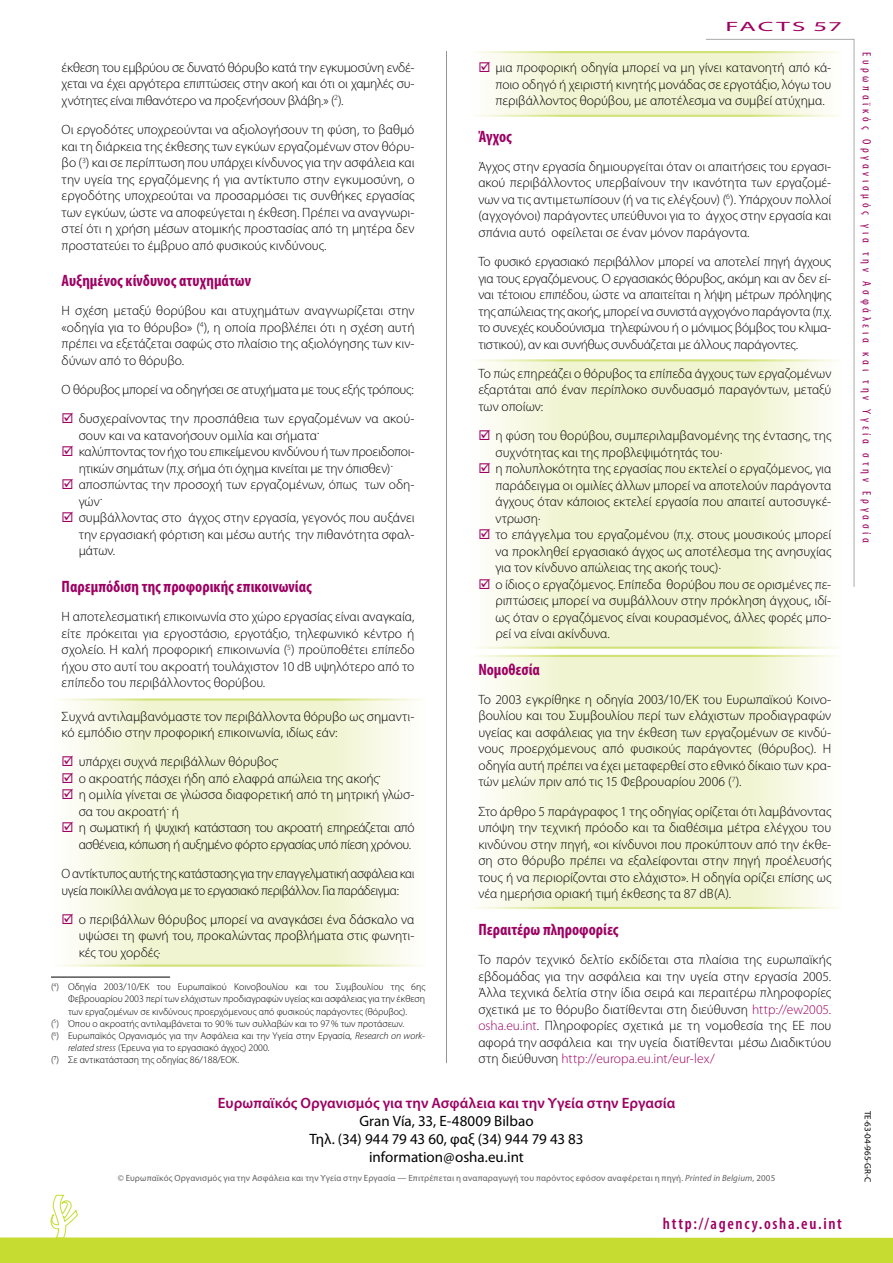
<style>
.page{position:relative;width:893px;height:1263px;background:#fff}
.page>*{position:absolute;margin:0;border:0;box-sizing:border-box;transform-origin:0 0}
.t1{font:700 condensed 16.5px "Myriad Pro";color:#9d0062}
.t2{font:600 condensed 16.5px "Myriad Pro";letter-spacing:.1em;color:#9d0062}
.t3{font:15px/18px "Myriad Pro";color:#000;text-align:center}
.t4{font:600 15px "Myriad Pro";letter-spacing:.005em;color:#9d0062}
.t5{font:300 13.5px/16.5px "Myriad Pro";color:#000;text-align:justify}
.t6{font:300 13.5px/16.5px "Myriad Pro";letter-spacing:-.03em;color:#000}
.t7{font:13.5px "Myriad Pro";letter-spacing:.06em;color:#9d0062;scale:2 1}
.t8{font:condensed 12px "Myriad Pro";letter-spacing:.31em;color:#9d0062}
.t9{font:300 9.9px "Myriad Pro";color:#000}
.t10{font:9px "Myriad Pro";letter-spacing:.02em;color:#636363}
.t11{font:9px "Myriad Pro";color:#000}
.s1{font-style:italic}
.s2{color:#9d0062}
</style>
<div class="page">
<svg style="left:480px;top:361px;width:354px;height:286px;background:#f3f5d7"></svg>
<svg style="left:481px;top:53px;width:224px;height:62px;background:#f2f5d6"></svg>
<svg style="left:74px;top:701px;width:333px;height:263px;background:#f3f5d8"></svg>
<svg style="left:486px;top:657px;width:342px;height:250px;background:#f3f6d8"></svg>
<svg style="left:705px;top:39px;width:150px;height:549px"></svg>
<hr style="left:446px;top:51px;width:1px;height:1012px;background:#939393">
<svg style="left:0;top:1194px;width:893px;height:69px"></svg>
<hr style="left:51px;top:977px;width:119px;height:1px;background:#000">
<svg style="left:481px;top:62px;width:9px;height:10px"></svg>
<svg style="left:480px;top:430px;width:10px;height:10px"></svg>
<svg style="left:480px;top:463px;width:10px;height:10px"></svg>
<svg style="left:480px;top:529px;width:10px;height:10px"></svg>
<svg style="left:480px;top:578px;width:10px;height:11px"></svg>
<p class="t5" style="left:62px;top:59px;width:354px">έκθεση του εµβρύου σε δυνατό θόρυβο κατά την εγκυµοσύνη ενδέ&shy;χεται να έχει αργότερα επιπτώσεις στην ακοή και ότι οι χαµηλές συ&shy;χνότητες είναι πιθανότερο να προξενήσουν βλάβη.» (<sup>2</sup>).</p>
<p class="t5" style="left:62px;top:122px;width:354px">Οι εργοδότες υποχρεούνται να αξιολογήσουν τη φύση, το βαθµό και τη διάρκεια της έκθεσης των εγκύων εργαζοµένων στον θόρυ&shy;βο (<sup>3</sup>) και σε περίπτωση που υπάρχει κίνδυνος για την ασφάλεια και την υγεία της εργαζόµενης ή για αντίκτυπο στην εγκυµοσύνη, ο εργοδότης υποχρεούται να προσαρµόσει τις συνθήκες εργασίας των εγκύων, ώστε να αποφεύγεται η έκθεση. Πρέπει να αναγνωρι&shy;στεί ότι η χρήση µέσων ατοµικής προστασίας από τη µητέρα δεν προστατεύει το έµβρυο από φυσικούς κινδύνους.</p>
<p class="t1" style="left:62px;top:271px;width:191px">Αυξηµένος κίνδυνος ατυχηµάτων</p>
<p class="t5" style="left:62px;top:303px;width:354px">Η σχέση µεταξύ θορύβου και ατυχηµάτων αναγνωρίζεται στην «οδηγία για το θόρυβο» (<sup>4</sup>), η οποία προβλέπει ότι η σχέση αυτή πρέπει να εξετάζεται σαφώς στο πλαίσιο της αξιολόγησης των κιν&shy;δύνων από το θόρυβο.</p>
<p class="t5" style="left:62px;top:375px;width:354px;line-height:29.2px;text-align:right">Ο θόρυβος µπορεί να οδηγήσει σε ατυχήµατα µε τους εξής τρόπους: δυσχεραίνοντας την προσπάθεια των εργαζοµένων να ακού-</p>
<p class="t5" style="left:79px;top:427px;width:337px;text-align:left">σουν και να κατανοήσουν οµιλία και σήµατα·<br>καλύπτοντας τον ήχο του επικείµενου κινδύνου ή των προειδοποι&shy;ητικών σηµάτων (π.χ. σήµα ότι όχηµα κινείται µε την όπισθεν)· αποσπώντας την προσοχή των εργαζοµένων, όπως των οδη&shy;γών·<br>συµβάλλοντας στο άγχος στην εργασία, γεγονός που αυξάνει την εργασιακή φόρτιση και µέσω αυτής την πιθανότητα σφαλ&shy;µάτων.</p>
<p class="t1" style="left:62px;top:577px;width:252px">Παρεµπόδιση της προφορικής επικοινωνίας</p>
<p class="t5" style="left:62px;top:609px;width:354px">Η αποτελεσµατική επικοινωνία στο χώρο εργασίας είναι αναγκαία, είτε πρόκειται για εργοστάσιο, εργοτάξιο, τηλεφωνικό κέντρο ή σχολείο. Η καλή προφορική επικοινωνία (<sup>5</sup>) προϋποθέτει επίπεδο ήχου στο αυτί του ακροατή τουλάχιστον 10 dB υψηλότερο από το επίπεδο του περιβάλλοντος θορύβου.</p>
<p class="t5" style="left:62px;top:708px;width:354px">Συχνά αντιλαµβανόµαστε τον περιβάλλοντα θόρυβο ως σηµαντι&shy;κό εµπόδιο στην προφορική επικοινωνία, ιδίως εάν:</p>
<p class="t5" style="left:79px;top:754px;width:337px;text-align:left">υπάρχει συχνά περιβάλλων θόρυβος·<br>ο ακροατής πάσχει ήδη από ελαφρά απώλεια της ακοής·<br>η οµιλία γίνεται σε γλώσσα διαφορετική από τη µητρική γλώσ&shy;σα του ακροατή· ή<br>η σωµατική ή ψυχική κατάσταση του ακροατή επηρεάζεται από ασθένεια, κόπωση ή αυξηµένο φόρτο εργασίας υπό πίεση χρόνου.</p>
<p class="t6" style="left:62px;top:866px;width:354px">Ο αντίκτυπος αυτής της κατάστασης για την επαγγελµατική ασφάλεια και υγεία ποικίλλει ανάλογα µε το εργασιακό περιβάλλον. Για παράδειγµα:</p>
<p class="t5" style="left:79px;top:911px;width:337px">ο περιβάλλων θόρυβος µπορεί να αναγκάσει ένα δάσκαλο να υψώσει τη φωνή του, προκαλώντας προβλήµατα στις φωνητι&shy;κές του χορδές·</p>
<p class="t9" style="left:51px;top:981px;width:376px">(<sup>4</sup>) Οδηγία 2003/10/ΕΚ του Ευρωπαϊκού Κοινοβουλίου και του Συµβουλίου της 6ης</p>
<p class="t9" style="left:68px;top:994px;width:359px">Φεβρουαρίου 2003 περί των ελάχιστων προδιαγραφών υγείας και ασφάλειας για την έκθεση</p>
<p class="t9" style="left:68px;top:1006px;width:341px">των εργαζοµένων σε κινδύνους προερχόµενους από φυσικούς παράγοντες (θόρυβος).</p>
<p class="t9" style="left:51px;top:1018px;width:355px">(<sup>5</sup>) Όπου ο ακροατής αντιλαµβάνεται το 90 % των συλλαβών και το 97% των προτάσεων.</p>
<p class="t9" style="left:51px;top:1030px;width:376px">(<sup>6</sup>) Ευρωπαϊκός Oργανισµός για την Aσφάλεια και την Yγεία στην Eργασία, <span class="s1">Research on work-</span></p>
<p class="t9" style="left:68px;top:1042px;width:203px"><span class="s1">related stress</span> (Έρευνα για το εργασιακό άγχος) 2000.</p>
<p class="t9" style="left:51px;top:1054px;width:190px">(<sup>7</sup>) Σε αντικατάσταση της οδηγίας 86/188/ΕΟΚ.</p>
<p class="t7" style="left:725px;top:19px;width:60px">FACTS 57</p>
<p class="t5" style="left:495px;top:60px;width:337px">µια προφορική οδηγία µπορεί να µη γίνει κατανοητή από κά&shy;ποιο οδηγό ή χειριστή κινητής µονάδας σε εργοτάξιο, λόγω του περιβάλλοντος θορύβου, µε αποτέλεσµα να συµβεί ατύχηµα.</p>
<p class="t1" style="left:478px;top:127px;width:35px">Άγχος</p>
<p class="t5" style="left:478px;top:158px;width:354px">Άγχος στην εργασία δηµιουργείται όταν οι απαιτήσεις του εργασι&shy;ακού περιβάλλοντος υπερβαίνουν την ικανότητα των εργαζοµέ&shy;νων να τις αντιµετωπίσουν (ή να τις ελέγξουν) (<sup>6</sup>). Υπάρχουν πολλοί (αγχογόνοι) παράγοντες υπεύθυνοι για το άγχος στην εργασία και σπάνια αυτό οφείλεται σε έναν µόνον παράγοντα.</p>
<p class="t5" style="left:478px;top:254px;width:354px">Το φυσικό εργασιακό περιβάλλον µπορεί να αποτελεί πηγή άγχους για τους εργαζόµενους. Ο εργασιακός θόρυβος, ακόµη και αν δεν εί&shy;ναι τέτοιου επιπέδου, ώστε να απαιτείται η λήψη µέτρων πρόληψης της απώλειας της ακοής, µπορεί να συνιστά αγχογόνο παράγοντα (π.χ. το συνεχές κουδούνισµα τηλεφώνου ή ο µόνιµος βόµβος του κλιµα&shy;τιστικού), αν και συνήθως συνδυάζεται µε άλλους παράγοντες.</p>
<p class="t5" style="left:478px;top:365px;width:354px">Το πώς επηρεάζει ο θόρυβος τα επίπεδα άγχους των εργαζοµένων εξαρτάται από έναν περίπλοκο συνδυασµό παραγόντων, µεταξύ των οποίων:</p>
<p class="t5" style="left:495px;top:428px;width:337px;text-align:left">η φύση του θορύβου, συµπεριλαµβανοµένης της έντασης, της συχνότητας και της προβλεψιµότητάς του·<br>η πολυπλοκότητα της εργασίας που εκτελεί ο εργαζόµενος, για παράδειγµα οι οµιλίες άλλων µπορεί να αποτελούν παράγοντα άγχους όταν κάποιος εκτελεί εργασία που απαιτεί αυτοσυγκέ&shy;ντρωση·<br>το επάγγελµα του εργαζοµένου (π.χ. στους µουσικούς µπορεί να προκληθεί εργασιακό άγχος ως αποτέλεσµα της ανησυχίας για τον κίνδυνο απώλειας της ακοής τους)·<br>ο ίδιος ο εργαζόµενος. Επίπεδα θορύβου που σε ορισµένες πε&shy;ριπτώσεις µπορεί να συµβάλλουν στην πρόκληση άγχους, ιδί&shy;ως όταν ο εργαζόµενος είναι κουρασµένος, άλλες φορές µπο&shy;ρεί να είναι ακίνδυνα.</p>
<p class="t1" style="left:478px;top:660px;width:63px">Νοµοθεσία</p>
<p class="t5" style="left:478px;top:691px;width:354px">To 2003 εγκρίθηκε η οδηγία 2003/10/ΕΚ του Ευρωπαϊκού Κοινο&shy;βουλίου και του Συµβουλίου περί των ελάχιστων προδιαγραφών υγείας και ασφάλειας για την έκθεση των εργαζοµένων σε κινδύ&shy;νους προερχόµενους από φυσικούς παράγοντες (θόρυβος). Η οδηγία αυτή πρέπει να έχει µεταφερθεί στο εθνικό δίκαιο των κρα&shy;τών µελών πριν από τις 15 Φεβρουαρίου 2006 (<sup>7</sup>).</p>
<p class="t5" style="left:478px;top:803px;width:354px">Στο άρθρο 5 παράγραφος 1 της οδηγίας ορίζεται ότι λαµβάνοντας υπόψη την τεχνική πρόοδο και τα διαθέσιµα µέτρα ελέγχου του κινδύνου στην πηγή, «οι κίνδυνοι που προκύπτουν από την έκθε&shy;ση στο θόρυβο πρέπει να εξαλείφονται στην πηγή προέλευσής τους ή να περιορίζονται στο ελάχιστο». Η οδηγία ορίζει επίσης ως νέα ηµερήσια οριακή τιµή έκθεσης τα 87 dB(A).</p>
<p class="t1" style="left:478px;top:920px;width:142px">Περαιτέρω πληροφορίες</p>
<p class="t5" style="left:478px;top:951px;width:354px">Το παρόν τεχνικό δελτίο εκδίδεται στα πλαίσια της ευρωπαϊκής εβδοµάδας για την ασφάλεια και την υγεία στην εργασία 2005.<br>Άλλα τεχνικά δελτία στην ίδια σειρά και περαιτέρω πληροφορίες σχετικά µε το θόρυβο διατίθενται στη διεύθυνση <span class="s2">http://ew2005. osha.eu.int</span>. Πληροφορίες σχετικά µε τη νοµοθεσία της ΕΕ που αφορά την ασφάλεια και την υγεία διατίθενται µέσω Διαδικτύου στη διεύθυνση <span class="s2">http://europa.eu.int/eur-lex/</span></p>
<p class="t4" style="left:218px;top:1094px;width:459px">Eυρωπαϊκός Οργανισµός για την Ασφάλεια και την Υγεία στην Εργασία</p>
<p class="t3" style="left:309px;top:1112px;width:276px">Gran Vía, 33, E-48009 Bilbao<br>Τηλ. (34) 944 79 43 60, φαξ (34) 944 79 43 83 information@osha.eu.int</p>
<p class="t10" style="left:118px;top:1173px;width:659px">© Ευρωπαϊκός Οργανισµός για την Ασφάλεια και την Υγεία στην Εργασία — Επιτρέπεται η αναπαραγωγή του παρόντος εφόσον αναφέρεται η πηγή. <span class="s1">Printed in Belgium</span>, 2005</p>
<p class="t2" style="left:663px;top:1214px;width:181px">http://agency.osha.eu.int</p>
<p class="t8" style="left:873px;top:52px;width:493px;rotate:90deg">Eυρωπαϊκός Οργανισµός για την Ασφάλεια και την Υγεία στην Εργασία</p>
<p class="t11" style="left:873px;top:1110px;width:73px;rotate:90deg">TE-63-04-965-GR-C</p>
</div>
